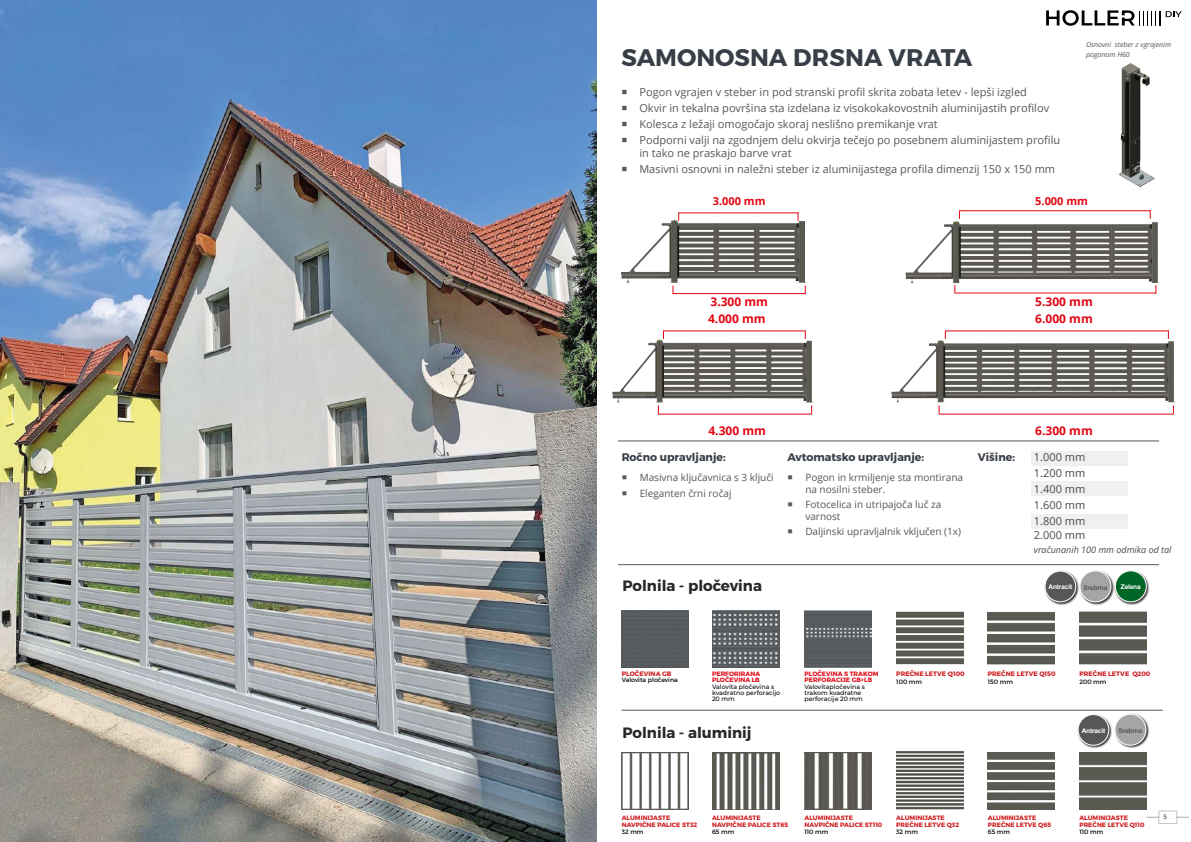
<style>
.page{position:relative;width:1191px;height:842px;background:#fff}
.page>*{position:absolute;margin:0;border:0;box-sizing:border-box;transform-origin:0 0}
.t1{font:700 24px "Montserrat";color:#373e47}
.t2{font:700 15px "Montserrat";color:#282827}
.t3{font:700 12px "Open Sans";color:#e30613}
.t4{font:11px/16px "Open Sans";color:#575756}
.t5{font:700 11px "Montserrat";color:#373e47}
.t6{font:11px/16px "Open Sans";color:#4a4a49;text-align:justify}
.t7{font:700 11px "Open Sans";color:#e30613}
.t8{font:10px/12px "Open Sans";color:#575756}
.t9{font:italic 9px "Open Sans";color:#4a4a49}
.t10{font:italic 7px/10px "Open Sans";color:#575756}
.t11{font:700 6.5px "Arial";letter-spacing:-.02em;color:#fff}
.t12{font:700 6.5px "Arial";letter-spacing:-.02em;color:#575756}
.t13{font:700 6.4px "Montserrat";letter-spacing:.01em;color:#cd1719}
.t14{font:700 6.3px/7.2px "Montserrat";letter-spacing:.01em;color:#cd1719}
.t15{font:500 6.3px/5.8px "Montserrat";color:#000}
.t16{font:6.3px "Montserrat";color:#000}
.t17{font:700 6.3px/6px "Montserrat";letter-spacing:.01em;color:#e30613}
.t18{font:6px "Open Sans";color:#000}
</style>
<div class="page">
<svg style="left:1046px;top:10px;width:135px;height:16px"></svg>
<svg style="left:1146px;top:810px;width:43px;height:14px"></svg>
<img style="left:0;top:0;width:596px;height:842px">
<hr style="left:621px;top:710px;width:541px;height:1px;background:#575756">
<img style="left:1079px;top:611px;width:67px;height:54px">
<div style="left:621px;top:610px;width:68px;height:58px;background:#585c5f"></div>
<img style="left:712px;top:610px;width:67px;height:58px">
<img style="left:804px;top:610px;width:67px;height:58px">
<img style="left:896px;top:611px;width:67px;height:54px">
<img style="left:987px;top:612px;width:68px;height:53px">
<img style="left:1079px;top:752px;width:67px;height:57px">
<img style="left:621px;top:752px;width:68px;height:57px">
<img style="left:712px;top:752px;width:67px;height:57px">
<img style="left:804px;top:752px;width:67px;height:57px">
<img style="left:896px;top:751px;width:67px;height:58px">
<img style="left:987px;top:752px;width:68px;height:57px">
<img style="left:621px;top:212px;width:185px;height:77px">
<hr style="left:678px;top:212px;width:120px;height:1px;background:#e30613">
<hr style="left:673px;top:293px;width:132px;height:1px;background:#e30613">
<img style="left:905px;top:212px;width:255px;height:74px">
<hr style="left:959px;top:210px;width:191px;height:1px;background:#e30613">
<hr style="left:955px;top:292px;width:201px;height:1px;background:#e30613">
<img style="left:612px;top:337px;width:202px;height:72px">
<hr style="left:663px;top:330px;width:142px;height:1px;background:#e30613">
<hr style="left:658px;top:414px;width:154px;height:1px;background:#e30613">
<img style="left:891px;top:337px;width:285px;height:70px">
<hr style="left:945px;top:330px;width:223px;height:1px;background:#e30613">
<hr style="left:939px;top:414px;width:234px;height:1px;background:#e30613">
<hr style="left:618px;top:564px;width:541px;height:1px;background:#575756">
<hr style="left:618px;top:440px;width:541px;height:1px;background:#575756">
<img style="left:1118px;top:64px;width:37px;height:122px">
<div style="left:1031px;top:514px;width:97px;height:15px;background:#f0f0f0"></div>
<div style="left:1031px;top:451px;width:97px;height:15px;background:#f0f0f0"></div>
<div style="left:1031px;top:481px;width:97px;height:14px;background:#f0f0f0"></div>
<div style="left:1044px;top:570px;width:35px;height:35px;background:#000;opacity:.75"></div>
<div style="left:1045px;top:571px;width:30px;height:31px;background:#575756;border-radius:50%"></div>
<div style="left:1044px;top:571px;width:32px;height:31px;border:1px solid #fff;border-radius:50%"></div>
<div style="left:1114px;top:570px;width:35px;height:35px;background:#000;opacity:.75"></div>
<div style="left:1115px;top:571px;width:31px;height:31px;background:#006627;border-radius:50%"></div>
<div style="left:1114px;top:570px;width:32px;height:32px;border:1px solid #fff;border-radius:50%"></div>
<div style="left:1079px;top:570px;width:35px;height:35px;background:#000;opacity:.75"></div>
<div style="left:1080px;top:571px;width:31px;height:31px;background:#a6a5a5;border-radius:50%"></div>
<div style="left:1079px;top:570px;width:32px;height:32px;border:1px solid #fff;border-radius:50%"></div>
<div style="left:1077px;top:714px;width:35px;height:34px;background:#000;opacity:.75"></div>
<div style="left:1078px;top:714px;width:30px;height:31px;background:#575756;border-radius:50%"></div>
<div style="left:1077px;top:714px;width:32px;height:32px;border:1px solid #fff;border-radius:50%"></div>
<div style="left:1114px;top:713px;width:35px;height:36px;background:#000;opacity:.75"></div>
<div style="left:1114px;top:714px;width:31px;height:31px;background:#a6a5a5;border-radius:50%"></div>
<div style="left:1114px;top:714px;width:32px;height:32px;border:1px solid #fff;border-radius:50%"></div>
<h1 class="t1" style="left:621px;top:42px;width:352px">SAMONOSNA DRSNA VRATA</h1>
<p class="t4" style="left:639px;top:84px;width:422px">Pogon vgrajen v steber in pod stranski profil skrita zobata letev - lepši izgled<br>Okvir in tekalna površina sta izdelana iz visokokakovostnih aluminijastih profilov Kolesca z ležaji omogočajo skoraj neslišno premikanje vrat<br>Podporni valji na zgodnjem delu okvirja tečejo po posebnem aluminijastem profilu</p>
<p class="t4" style="left:639px;top:145px;width:417px">in tako ne praskajo barve vrat<br>Masivni osnovni in naležni steber iz aluminijastega profila dimenzij 150 x 150 mm</p>
<p class="t10" style="left:1086px;top:39px;width:87px">Osnovni steber z vgrajenim pogonom H60</p>
<p class="t7" style="left:713px;top:193px;width:54px">3.000 mm</p>
<p class="t7" style="left:1035px;top:193px;width:54px">5.000 mm</p>
<p class="t3" style="left:710px;top:293px;width:59px">3.300 mm</p>
<p class="t3" style="left:1035px;top:293px;width:59px">5.300 mm</p>
<p class="t3" style="left:708px;top:310px;width:59px">4.000 mm</p>
<p class="t3" style="left:1035px;top:310px;width:59px">6.000 mm</p>
<p class="t3" style="left:708px;top:422px;width:59px">4.300 mm</p>
<p class="t3" style="left:1035px;top:422px;width:59px">6.300 mm</p>
<p class="t5" style="left:621px;top:450px;width:106px">Ročno upravljanje:</p>
<p class="t8" style="left:639px;top:469px;width:136px;line-height:16px">Masivna ključavnica s 3 ključi<br>Eleganten črni ročaj</p>
<p class="t5" style="left:787px;top:450px;width:138px">Avtomatsko upravljanje:</p>
<p class="t8" style="left:805px;top:471px;width:159px">Pogon in krmiljenje sta montirana na nosilni steber.</p>
<p class="t8" style="left:805px;top:498px;width:138px">Fotocelica in utripajoča luč za varnost</p>
<p class="t8" style="left:805px;top:525px;width:157px">Daljinski upravljalnik vključen (1x)</p>
<p class="t5" style="left:978px;top:450px;width:39px">Višine:</p>
<p class="t6" style="left:1034px;top:448px;width:53px">1.000 mm 1.200 mm 1.400 mm 1.600 mm 1.800 mm</p>
<p class="t6" style="left:1034px;top:526px;width:53px">2.000 mm</p>
<p class="t9" style="left:1034px;top:543px;width:139px">vračunanih 100 mm odmika od tal</p>
<h2 class="t2" style="left:622px;top:576px;width:141px">Polnila - pločevina</h2>
<p class="t11" style="left:1048px;top:582px;width:25px">Antracit</p>
<p class="t12" style="left:1083px;top:583px;width:25px">Srebrna</p>
<p class="t11" style="left:1120px;top:582px;width:21px">Zelena</p>
<p class="t13" style="left:621px;top:670px;width:51px">PLOČEVINA GB</p>
<p class="t16" style="left:621px;top:676px;width:58px">Valovita pločevina</p>
<p class="t17" style="left:712px;top:671px;width:50px">PERFORIRANA<br>PLOČEVINA LB</p>
<p class="t15" style="left:712px;top:684px;width:70px">Valovita pločevina s kvadratno perforacijo<br>20 mm</p>
<h2 class="t2" style="left:622px;top:724px;width:131px">Polnila - aluminij</h2>
<p class="t17" style="left:804px;top:671px;width:75px">PLOČEVINA S TRAKOM<br>PERFORACIJE GB+LB</p>
<p class="t15" style="left:804px;top:684px;width:62px">Valovitapločevina s trakom kvadratne perforacije 20 mm</p>
<p class="t13" style="left:896px;top:670px;width:70px">PREČNE LETVE Q100</p>
<p class="t16" style="left:896px;top:677px;width:27px">100 mm</p>
<p class="t13" style="left:987px;top:670px;width:69px">PREČNE LETVE Q150</p>
<p class="t16" style="left:987px;top:677px;width:27px">150 mm</p>
<p class="t13" style="left:1079px;top:670px;width:73px">PREČNE LETVE Q200</p>
<p class="t16" style="left:1079px;top:677px;width:29px">200 mm</p>
<p class="t11" style="left:1081px;top:726px;width:25px">Antracit</p>
<p class="t12" style="left:1118px;top:726px;width:25px">Srebrna</p>
<p class="t14" style="left:621px;top:814px;width:77px">ALUMINIJASTE<br>NAVPIČNE PALICE ST32</p>
<p class="t16" style="left:621px;top:828px;width:23px">32 mm</p>
<p class="t14" style="left:712px;top:814px;width:77px">ALUMINIJASTE<br>NAVPIČNE PALICE ST65</p>
<p class="t16" style="left:712px;top:828px;width:24px">65 mm</p>
<p class="t14" style="left:804px;top:814px;width:79px">ALUMINIJASTE<br>NAVPIČNE PALICE ST110</p>
<p class="t16" style="left:804px;top:828px;width:25px">110 mm</p>
<p class="t14" style="left:896px;top:814px;width:64px">ALUMINIJASTE<br>PREČNE LETVE Q32</p>
<p class="t16" style="left:896px;top:828px;width:23px">32 mm</p>
<p class="t14" style="left:987px;top:814px;width:65px">ALUMINIJASTE<br>PREČNE LETVE Q65</p>
<p class="t16" style="left:987px;top:828px;width:24px">65 mm</p>
<p class="t14" style="left:1079px;top:814px;width:67px">ALUMINIJASTE<br>PREČNE LETVE Q110</p>
<p class="t16" style="left:1079px;top:828px;width:25px">110 mm</p>
<p class="t18" style="left:1163px;top:812px;width:5px">5</p>
</div>
